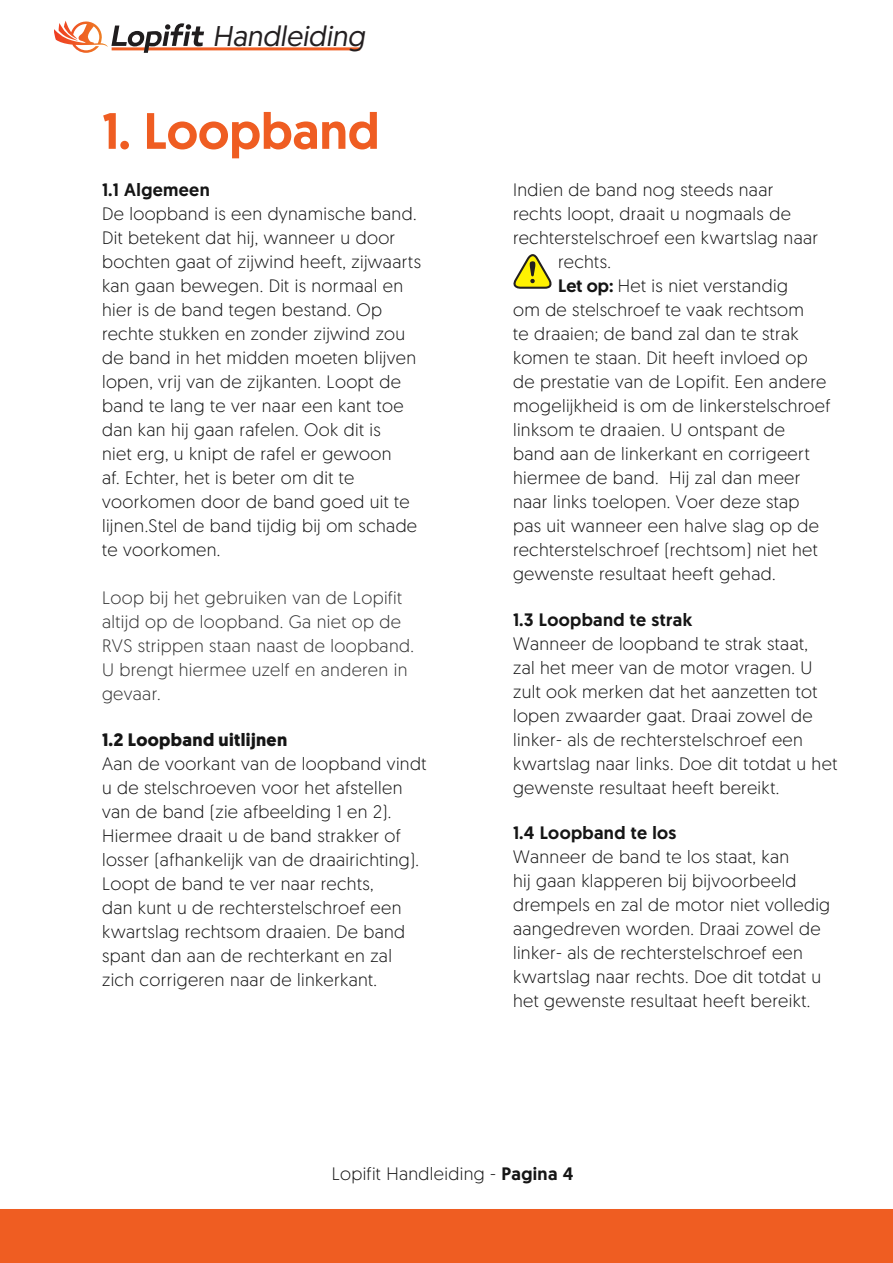
<style>
.page{position:relative;width:893px;height:1263px;background:#fff}
.page>*{position:absolute;margin:0;border:0;box-sizing:border-box;transform-origin:0 0}
.Titel{font:500 51px "Geomanist";color:#ef5d22}
.t1{font:italic 28.5px "Geomanist";color:#231f20}
.Tekst{font:300 18px/24px "Geomanist";letter-spacing:.02em;color:#151515}
.t2{font:300 18px/24px "Geomanist";letter-spacing:.02em;color:#333}
.Paragraaf{font:500 18px "Geomanist";letter-spacing:.02em;color:#151515}
.Paragraaf-2{font:700 18px "Geomanist";letter-spacing:.02em;color:#151515}
.s1{font-weight:500}
</style>
<div class="page">
<div style="left:0;top:1209px;width:893px;height:54px;background:#ef5d22"></div>
<hr style="left:112px;top:47px;width:248px;height:3px;background:#ef5d22">
<svg style="left:54px;top:21px;width:150px;height:32px"></svg>
<svg style="left:513px;top:254px;width:39px;height:35px"></svg>
<h2 class="t1" style="left:213px;top:18px;width:159px">Handleiding</h2>
<p class="Titel" style="left:102px;top:97px;width:279px">1. Loopband</p>
<p class="Paragraaf" style="left:102px;top:178px;width:109px">1.1 Algemeen</p>
<p class="Tekst" style="left:102px;top:201px;width:320px">De loopband is een dynamische band.<br>Dit betekent dat hij, wanneer u door bochten gaat of zijwind heeft, zijwaarts kan gaan bewegen. Dit is normaal en hier is de band tegen bestand. Op rechte stukken en zonder zijwind zou de band in het midden moeten blijven lopen, vrij van de zijkanten. Loopt de band te lang te ver naar een kant toe dan kan hij gaan rafelen. Ook dit is<br>niet erg, u knipt de rafel er gewoon<br>af. Echter, het is beter om dit te voorkomen door de band goed uit te lijnen.Stel de band tijdig bij om schade te voorkomen.</p>
<p class="t2" style="left:102px;top:585px;width:313px">Loop bij het gebruiken van de Lopifit altijd op de loopband. Ga niet op de<br>RVS strippen staan naast de loopband.<br>U brengt hiermee uzelf en anderen in gevaar.</p>
<p class="Paragraaf-2" style="left:102px;top:727px;width:187px">1.2 Loopband uitlijnen</p>
<p class="Tekst" style="left:102px;top:751px;width:326px">Aan de voorkant van de loopband vindt u de stelschroeven voor het afstellen van de band (zie afbeelding 1 en 2).<br>Hiermee draait u de band strakker of losser (afhankelijk van de draairichting).<br>Loopt de band te ver naar rechts,<br>dan kunt u de rechterstelschroef een kwartslag rechtsom draaien. De band spant dan aan de rechterkant en zal zich corrigeren naar de linkerkant.</p>
<p class="Tekst" style="left:513px;top:177px;width:262px">Indien de band nog steeds naar</p>
<p class="Tekst" style="left:513px;top:201px;width:279px">rechts loopt, draait u nogmaals de</p>
<p class="Tekst" style="left:513px;top:225px;width:307px">rechterstelschroef een kwartslag naar</p>
<p class="Tekst" style="left:558px;top:249px;width:54px">rechts.</p>
<p class="Tekst" style="left:513px;top:273px;width:319px;text-indent:45px"><span class="s1">Let op:</span> Het is niet verstandig<br>om de stelschroef te vaak rechtsom<br>te draaien; de band zal dan te strak komen te staan. Dit heeft invloed op de prestatie van de Lopifit. Een andere mogelijkheid is om de linkerstelschroef linksom te draaien. U ontspant de band aan de linkerkant en corrigeert hiermee de band. Hij zal dan meer naar links toelopen. Voer deze stap pas uit wanneer een halve slag op de rechterstelschroef (rechtsom) niet het gewenste resultaat heeft gehad.</p>
<p class="Paragraaf" style="left:513px;top:607px;width:181px">1.3 Loopband te strak</p>
<p class="Tekst" style="left:513px;top:631px;width:326px">Wanneer de loopband te strak staat,<br>zal het meer van de motor vragen. U zult ook merken dat het aanzetten tot lopen zwaarder gaat. Draai zowel de linker- als de rechterstelschroef een kwartslag naar links. Doe dit totdat u het gewenste resultaat heeft bereikt.</p>
<p class="Paragraaf" style="left:513px;top:821px;width:165px">1.4 Loopband te los</p>
<p class="Tekst" style="left:513px;top:844px;width:319px">Wanneer de band te los staat, kan<br>hij gaan klapperen bij bijvoorbeeld drempels en zal de motor niet volledig aangedreven worden. Draai zowel de linker- als de rechterstelschroef een kwartslag naar rechts. Doe dit totdat u het gewenste resultaat heeft bereikt.</p>
<p class="Tekst" style="left:332px;top:1161px;width:243px">Lopifit Handleiding - <span class="s1">Pagina 4</span></p>
</div>
